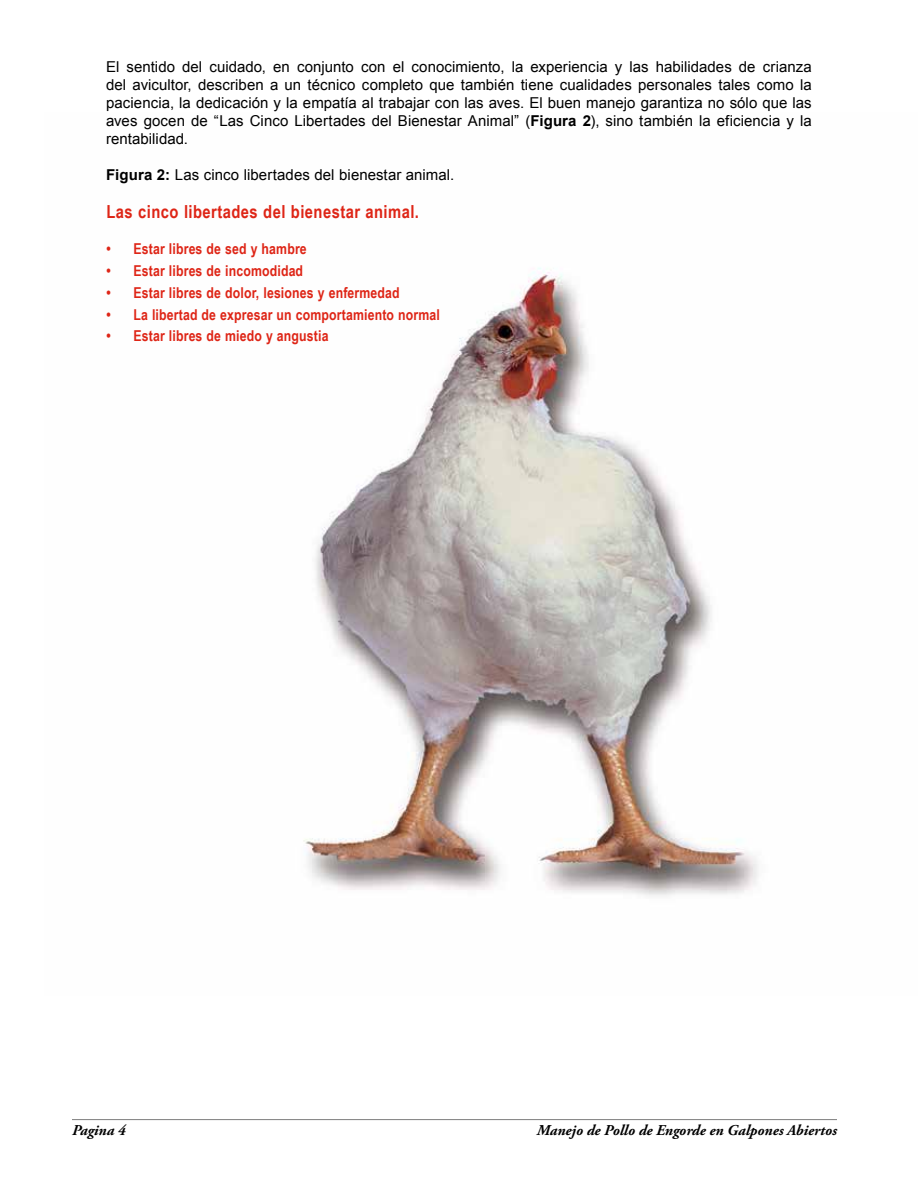
<style>
.page{position:relative;width:918px;height:1188px;background:#fff}
.page>*{position:absolute;margin:0;border:0;box-sizing:border-box;transform-origin:0 0}
.t1{font:700 18px "Arial Narrow";letter-spacing:.025em;color:#de2516}
.t2{font:15px/18px "Arial";color:#000;text-align:justify}
.t3{font:700 15px "Arial Narrow";letter-spacing:.01em;color:#de2516}
.t4{font:italic 700 15px "Adobe Garamond Pro";color:#000}
.s1{font-weight:700}
</style>
<div class="page">
<hr style="left:72px;top:1119px;width:765px;height:1px;background:#000">
<img style="left:303px;top:268px;width:455px;height:628px">
<p class="t2" style="left:106px;top:58px;width:707px">El sentido del cuidado, en conjunto con el conocimiento, la experiencia y las habilidades de crianza del avicultor, describen a un técnico completo que también tiene cualidades personales tales como la paciencia, la dedicación y la empatía al trabajar con las aves. El buen manejo garantiza no sólo que las aves gocen de “Las Cinco Libertades del Bienestar Animal” (<span class="s1">Figura 2</span>), sino también la eficiencia y la rentabilidad.</p>
<p class="t2" style="left:106px;top:166px;width:350px"><span class="s1">Figura 2:</span> Las cinco libertades del bienestar animal.</p>
<p class="t1" style="left:106px;top:198px;width:314px">Las cinco libertades del bienestar animal.</p>
<p class="t3" style="left:106px;top:238px;width:202px">• Estar libres de sed y hambre</p>
<p class="t3" style="left:106px;top:259px;width:198px">• Estar libres de incomodidad</p>
<p class="t3" style="left:106px;top:281px;width:295px">• Estar libres de dolor, lesiones y enfermedad</p>
<p class="t3" style="left:106px;top:303px;width:335px">• La libertad de expresar un comportamiento normal</p>
<p class="t3" style="left:106px;top:325px;width:224px">• Estar libres de miedo y angustia</p>
<p class="t4" style="left:72px;top:1121px;width:55px">Pagina 4</p>
<p class="t4" style="left:537px;top:1121px;width:302px">Manejo de Pollo de Engorde en Galpones Abiertos</p>
</div>
